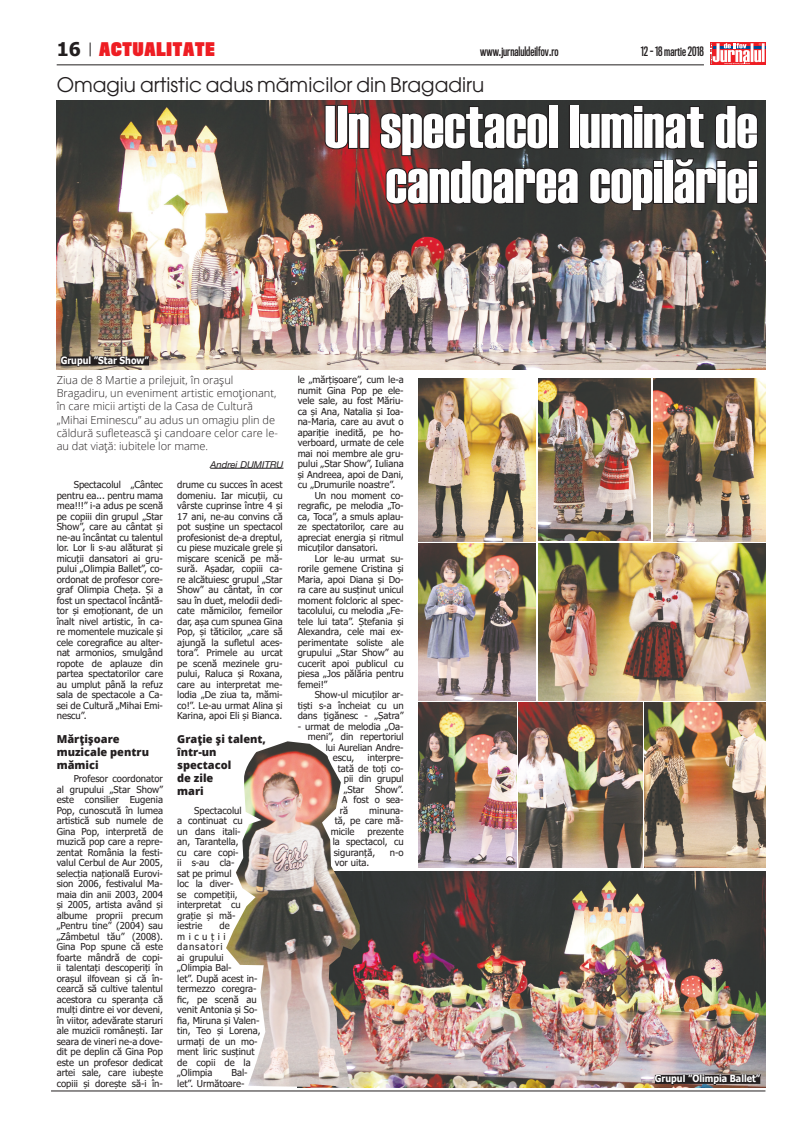
<style>
.page{position:relative;width:808px;height:1134px;background:#fff}
.page>*{position:absolute;margin:0;border:0;box-sizing:border-box;transform-origin:0 0}
.t1{font:60px/55px "Haettenschweiler";color:#fff;text-align:right}
.t2{font:20px "ITC Avant Garde Pro";color:#231f20}
.t3{font:900 17.3px "Titling Gothic FB Comp";letter-spacing:.05em;color:#ee1d23}
.t4{font:600 12px "Titling Gothic FB Comp";color:#231f20}
.t5{font:300 11px/13.2px "Open Sans";color:#231f20}
.t6{font:800 11px/13px "Open Sans";color:#231f20}
.t7{font:700 10px "Tahoma";color:#fff;scale:.9 1}
.t8{font:9.5px/10.5px "Tahoma";color:#231f20;text-align:justify}
.t9{font:italic 9.5px "Helvetica Neue";color:#231f20}
.s1{font-family:"Tahoma";font-weight:700;font-size:18.8px;color:#231f20}
</style>
<div class="page">
<div style="left:710px;top:43px;width:55px;height:22px;background:#ee1d23"></div>
<svg style="left:710px;top:43px;width:55px;height:21px"></svg>
<hr style="left:57px;top:64px;width:647px;height:1px;background:#231f20">
<hr style="left:51px;top:1090px;width:714px;height:1px;background:#231f20">
<svg style="left:90px;top:43px;width:1px;height:13px"></svg>
<img style="left:57px;top:100px;width:708px;height:269px">
<svg style="left:324px;top:104px;width:47px;height:46px;background:#6e2a2a"></svg>
<svg style="left:379px;top:104px;width:380px;height:108px;background:#3a3231"></svg>
<img style="left:539px;top:543px;width:226px;height:157px">
<img style="left:418px;top:378px;width:118px;height:163px">
<img style="left:653px;top:378px;width:112px;height:163px">
<img style="left:418px;top:543px;width:118px;height:157px">
<img style="left:645px;top:702px;width:120px;height:166px">
<img style="left:418px;top:702px;width:98px;height:166px">
<img style="left:539px;top:378px;width:111px;height:163px">
<img style="left:518px;top:702px;width:124px;height:166px">
<img style="left:360px;top:872px;width:405px;height:216px">
<img style="left:226px;top:741px;width:134px;height:347px">
<hr style="left:210px;top:468px;width:73px;height:1px;background:#231f20">
<svg style="left:60px;top:355px;width:91px;height:13px"></svg>
<svg style="left:654px;top:1073px;width:108px;height:13px"></svg>
<h3 class="t3" style="left:57px;top:38px;width:159px"><span class="s1">16</span> ACTUALITATE</h3>
<p class="t4" style="left:480px;top:45px;width:80px">www.jurnaluldeilfov.ro</p>
<p class="t4" style="left:641px;top:45px;width:65px">12 - 18 martie 2018</p>
<h2 class="t2" style="left:57px;top:72px;width:429px">Omagiu artistic adus mămicilor din Bragadiru</h2>
<h1 class="t1" style="left:325px;top:100px;width:435px">Un spectacol luminat de candoarea copilăriei</h1>
<p class="t7" style="left:61px;top:353px;width:100px">Grupul ”Star Show”</p>
<p class="t5" style="left:57px;top:373px;width:223px">Ziua de 8 Martie a prilejuit, în orașul Bragadiru, un eveniment artistic emoționant, în care micii artiști de la Casa de Cultură „Mihai Eminescu” au adus un omagiu plin de căldură sufletească și candoare celor care le&shy;au dat viață: iubitele lor mame.</p>
<p class="t9" style="left:210px;top:457px;width:75px">ANDREI DUMITRU</p>
<p class="t8" style="left:57px;top:480px;width:108px;text-indent:17px">Spectacolul „Cântec pentru ea... pentru mama mea!!!” i-a adus pe scenă pe copiii din grupul „Star Show”, care au cântat și ne-au încântat cu talentul lor. Lor li s-au alăturat și micuții dansatori ai gru&shy;pului „Olimpia Ballet”, co&shy;ordonat de profesor core&shy;graf Olimpia Cheța. Și a fost un spectacol încântă&shy;tor și emoționant, de un înalt nivel artistic, în ca&shy;re momentele muzicale și cele coregrafice au alter&shy;nat armonios, smulgând ropote de aplauze din partea spectatorilor care au umplut până la refuz sala de spectacole a Ca&shy;sei de Cultură „Mihai Emi&shy;nescu”.</p>
<p class="t6" style="left:57px;top:732px;width:94px">Mărțișoare muzicale pentru mămici</p>
<p class="t8" style="left:57px;top:774px;width:108px;text-indent:17px">Profesor coordonator al grupului „Star Show” este consilier Eugenia Pop, cunoscută în lumea artistică sub numele de Gina Pop, interpretă de muzică pop care a repre&shy;zentat România la festi&shy;valul Cerbul de Aur 2005, selecția națională Eurovi&shy;sion 2006, festivalul Ma&shy;maia din anii 2003, 2004 și 2005, artista având și albume proprii precum „Pentru tine” (2004) sau „Zâmbetul tău” (2008).<br>Gina Pop spune că este foarte mândră de copi&shy;ii talentați descoperiți în orașul ilfovean și că în&shy;cearcă să cultive talentul acestora cu speranța că mulți dintre ei vor deveni, în viitor, adevărate staruri ale muzicii românești. Iar seara de vineri ne-a dove&shy;dit pe deplin că Gina Pop este un profesor dedicat artei sale, care iubește copiii și dorește să-i în-</p>
<p class="t8" style="left:177px;top:480px;width:107px">drume cu succes în acest domeniu. Iar micuții, cu vârste cuprinse între 4 și 17 ani, ne-au convins că pot susține un spectacol profesionist de-a dreptul, cu piese muzicale grele și mișcare scenică pe mă&shy;sură. Așadar, copiii ca&shy;re alcătuiesc grupul „Star Show” au cântat, în cor sau în duet, melodii dedi&shy;cate mămicilor, femeilor dar, așa cum spunea Gina Pop, și tăticilor, „care să ajungă la sufletul aces&shy;tora”. Primele au urcat pe scenă mezinele gru&shy;pului, Raluca și Roxana, care au interpretat me&shy;lodia „De ziua ta, mămi&shy;co!”. Le-au urmat Alina și Karina, apoi Eli și Bianca.</p>
<p class="t6" style="left:177px;top:732px;width:90px">Grație și talent, într-un spectacol<br>de zile<br>mari</p>
<p class="t8" style="left:177px;top:806px;width:67px;text-align:left;text-indent:17px">Spectacolul a continuat cu un dans itali&shy;an, Tarantella, cu care copi&shy;ii s-au cla&shy;sat pe primul loc la diver&shy;se competiții, interpretat cu grație și mă&shy;iestrie</p>
<p class="t8" style="left:177px;top:921px;width:85px;text-align:left;text-indent:42px">de micuții dansatori<br>ai grupului „Olimpia Bal-<br>let”. După acest in&shy;termezzo coregra&shy;fic, pe scenă au venit Antonia și So&shy;fia, Miruna și Valen&shy;tin, Teo și Lorena, urmați de un mo&shy;ment liric susținut de copii de la „Olimpia</p>
<p class="t8" style="left:177px;top:1068px;width:72px;text-indent:54px">Bal&shy;let”. Următoare-</p>
<p class="t8" style="left:298px;top:375px;width:108px">le „mărțișoare”, cum le-a</p>
<p class="t8" style="left:298px;top:386px;width:108px">numit Gina Pop pe ele-</p>
<p class="t8" style="left:298px;top:396px;width:108px">vele sale, au fost Măriu-</p>
<p class="t8" style="left:298px;top:407px;width:108px">ca și Ana, Natalia și Ioa-</p>
<p class="t8" style="left:298px;top:417px;width:108px">na-Maria, care au avut o</p>
<p class="t8" style="left:298px;top:428px;width:108px">apariție inedită, pe ho-</p>
<p class="t8" style="left:298px;top:438px;width:108px">verboard, urmate de cele</p>
<p class="t8" style="left:298px;top:449px;width:108px">mai noi membre ale gru-</p>
<p class="t8" style="left:298px;top:459px;width:108px">pului „Star Show”, Iuliana</p>
<p class="t8" style="left:298px;top:470px;width:108px">și Andreea, apoi de Dani,</p>
<p class="t8" style="left:298px;top:480px;width:99px">cu „Drumurile noastre”.</p>
<p class="t8" style="left:315px;top:491px;width:91px">Un nou moment co-</p>
<p class="t8" style="left:298px;top:501px;width:108px">regrafic, pe melodia „To-</p>
<p class="t8" style="left:298px;top:512px;width:108px">ca, Toca”, a smuls aplau-</p>
<p class="t8" style="left:298px;top:522px;width:108px">ze spectatorilor, care au</p>
<p class="t8" style="left:298px;top:533px;width:108px">apreciat energia și ritmul</p>
<p class="t8" style="left:298px;top:543px;width:82px">micuților dansatori.</p>
<p class="t8" style="left:315px;top:554px;width:91px">Lor le-au urmat su-</p>
<p class="t8" style="left:298px;top:564px;width:108px">rorile gemene Cristina și</p>
<p class="t8" style="left:298px;top:575px;width:108px">Maria, apoi Diana și Do-</p>
<p class="t8" style="left:298px;top:585px;width:108px">ra care au susținut unicul</p>
<p class="t8" style="left:298px;top:596px;width:108px">moment folcloric al spec-</p>
<p class="t8" style="left:298px;top:606px;width:108px">tacolului, cu melodia „Fe-</p>
<p class="t8" style="left:298px;top:617px;width:108px">tele lui tata”. Ștefania și</p>
<p class="t8" style="left:298px;top:627px;width:108px">Alexandra, cele mai ex-</p>
<p class="t8" style="left:298px;top:638px;width:108px">perimentate soliste ale</p>
<p class="t8" style="left:298px;top:648px;width:108px">grupului „Star Show” au</p>
<p class="t8" style="left:298px;top:659px;width:108px">cucerit apoi publicul cu</p>
<p class="t8" style="left:298px;top:669px;width:108px">piesa „Jos pălăria pentru</p>
<p class="t8" style="left:298px;top:680px;width:31px">femei!”</p>
<p class="t8" style="left:315px;top:690px;width:90px">Show-ul micuților ar-</p>
<p class="t8" style="left:298px;top:701px;width:108px">tiști s-a încheiat cu un</p>
<p class="t8" style="left:298px;top:711px;width:108px">dans țigănesc - „Șatra”</p>
<p class="t8" style="left:298px;top:722px;width:108px">- urmat de melodia „Oa-</p>
<p class="t8" style="left:308px;top:732px;width:97px">meni”, din repertoriul</p>
<p class="t8" style="left:326px;top:743px;width:79px">lui Aurelian Andre-</p>
<p class="t8" style="left:333px;top:753px;width:23px">escu,</p>
<p class="t8" style="left:368px;top:753px;width:38px">interpre-</p>
<p class="t8" style="left:338px;top:764px;width:67px">tată de toți co-</p>
<p class="t8" style="left:344px;top:774px;width:62px">pii din grupul</p>
<p class="t8" style="left:344px;top:785px;width:62px">„Star Show”.</p>
<p class="t8" style="left:342px;top:795px;width:63px">A fost o sea-</p>
<p class="t8" style="left:340px;top:806px;width:10px">ră</p>
<p class="t8" style="left:369px;top:806px;width:36px">minuna-</p>
<p class="t8" style="left:335px;top:816px;width:70px">tă, pe care mă-</p>
<p class="t8" style="left:331px;top:827px;width:25px">micile</p>
<p class="t8" style="left:333px;top:827px;width:72px;text-indent:35px">prezente la spectacol, cu siguranță,</p>
<p class="t8" style="left:390px;top:847px;width:15px">n-o</p>
<p class="t8" style="left:335px;top:858px;width:36px">vor uita.</p>
<p class="t7" style="left:655px;top:1072px;width:119px">Grupul ”Olimpia Ballet”</p>
</div>
